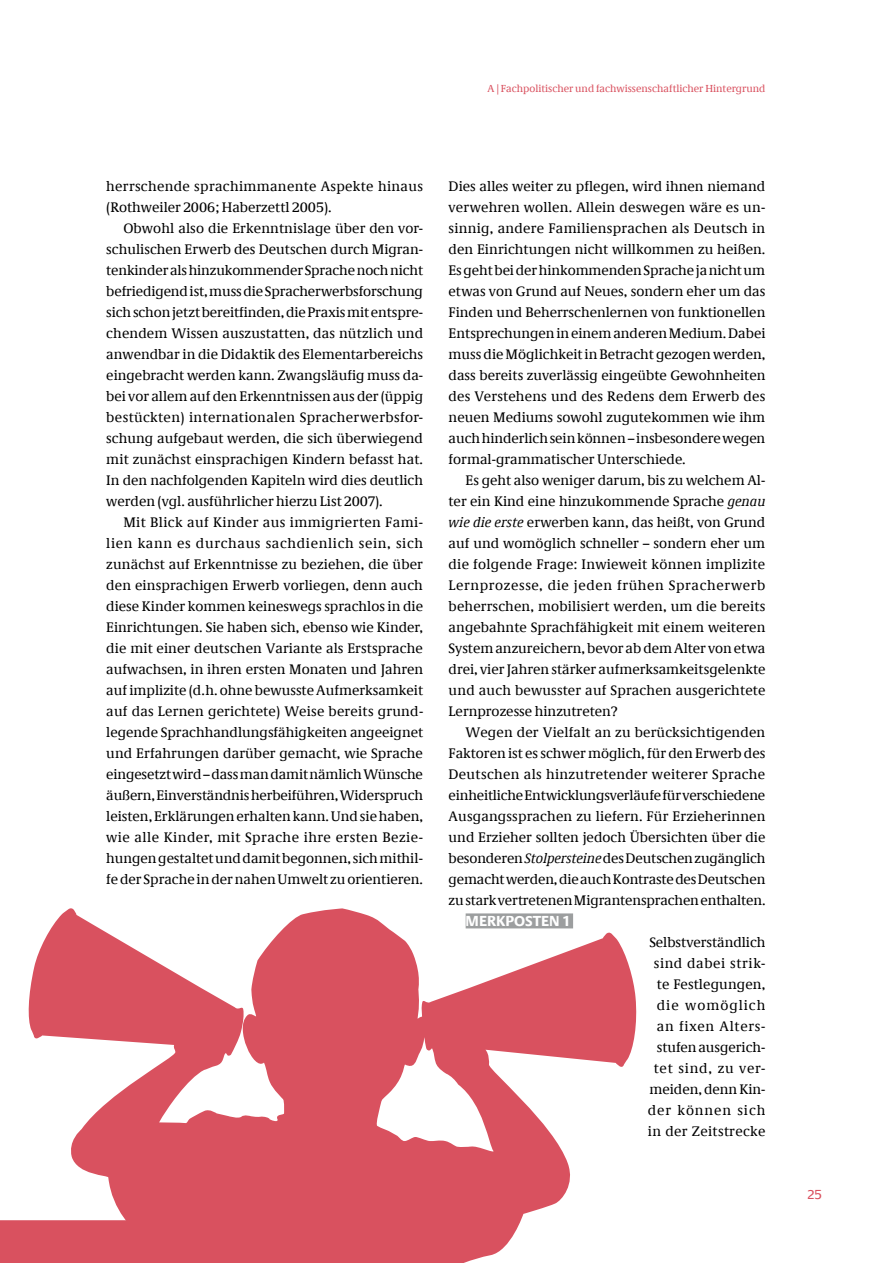
<style>
.page{position:relative;width:893px;height:1263px;background:#fff}
.page>*{position:absolute;margin:0;border:0;box-sizing:border-box;transform-origin:0 0}
.t1{font:700 15px "Neue Praxis";color:#fff}
.t2{font:14.25px/21px "Neue Demos";color:#000;text-align:justify}
.t3{font:14.25px/21px "Neue Demos";letter-spacing:.02em;color:#000}
.t4{font:13.5px "Neue Praxis";color:#d9515f}
.t5{font:10.5px "Neue Demos";color:#d9515f}
.s1{font-style:italic}
</style>
<div class="page">
<svg style="left:28px;top:908px;width:609px;height:355px;fill:#d9515f"></svg>
<div style="left:466px;top:913px;width:107px;height:15px;background:#9c9e9f"></div>
<div style="left:0;top:1220px;width:244px;height:43px;background:#d9515f"></div>
<p class="t5" style="left:488px;top:82px;width:279px">A | Fachpolitischer und fachwissenschaftlicher Hintergrund</p>
<p class="t3" style="left:106px;top:176px;width:318px">herrschende sprachimmanente Aspekte hinaus (Rothweiler 2006; Haberzettl 2005).</p>
<p class="t2" style="left:106px;top:218px;width:318px;text-indent:17px">Obwohl also die Erkenntnislage über den vor&shy;schulischen Erwerb des Deutschen durch Migran&shy;tenkinder als hinzukommender Sprache noch nicht befriedigend ist, muss die Spracherwerbsforschung sich schon jetzt bereitfinden, die Praxis mit entspre&shy;chendem Wissen auszustatten, das nützlich und anwendbar in die Didaktik des Elementarbereichs eingebracht werden kann. Zwangsläufig muss da&shy;bei vor allem auf den Erkenntnissen aus der (üppig bestückten) internationalen Spracherwerbsfor&shy;schung aufgebaut werden, die sich überwiegend mit zunächst einsprachigen Kindern befasst hat.<br>In den nachfolgenden Kapiteln wird dies deutlich werden (vgl. ausführlicher hierzu List 2007).</p>
<p class="t2" style="left:106px;top:512px;width:318px;text-indent:17px">Mit Blick auf Kinder aus immigrierten Fami&shy;lien kann es durchaus sachdienlich sein, sich zunächst auf Erkenntnisse zu beziehen, die über den einsprachigen Erwerb vorliegen, denn auch diese Kinder kommen keineswegs sprachlos in die Einrichtungen. Sie haben sich, ebenso wie Kinder, die mit einer deutschen Variante als Erstsprache aufwachsen, in ihren ersten Monaten und Jahren auf implizite (d.h. ohne bewusste Aufmerksamkeit auf das Lernen gerichtete) Weise bereits grund&shy;legende Sprachhandlungsfähigkeiten angeeignet und Erfahrungen darüber gemacht, wie Sprache eingesetzt wird – dass man damit nämlich Wünsche äußern, Einverständnis herbeiführen, Widerspruch leisten, Erklärungen erhalten kann. Und sie haben, wie alle Kinder, mit Sprache ihre ersten Bezie&shy;hungen gestaltet und damit begonnen, sich mithil&shy;fe der Sprache in der nahen Umwelt zu orientieren.</p>
<p class="t2" style="left:449px;top:176px;width:318px">Dies alles weiter zu pflegen, wird ihnen niemand verwehren wollen. Allein deswegen wäre es un&shy;sinnig, andere Familiensprachen als Deutsch in den Einrichtungen nicht willkommen zu heißen.<br>Es geht bei der hinkommenden Sprache ja nicht um etwas von Grund auf Neues, sondern eher um das Finden und Beherrschenlernen von funktionellen Entsprechungen in einem anderen Medium. Dabei muss die Möglichkeit in Betracht gezogen werden, dass bereits zuverlässig eingeübte Gewohnheiten des Verstehens und des Redens dem Erwerb des neuen Mediums sowohl zugutekommen wie ihm auch hinderlich sein können – insbesondere wegen formal-grammatischer Unterschiede.</p>
<p class="t2" style="left:449px;top:470px;width:318px;text-indent:17px">Es geht also weniger darum, bis zu welchem Al&shy;ter ein Kind eine hinzukommende Sprache <span class="s1">genau wie die erste</span> erwerben kann, das heißt, von Grund auf und womöglich schneller – sondern eher um die folgende Frage: Inwieweit können implizite Lernprozesse, die jeden frühen Spracherwerb beherrschen, mobilisiert werden, um die bereits angebahnte Sprachfähigkeit mit einem weiteren System anzureichern, bevor ab dem Alter von etwa drei, vier Jahren stärker aufmerksamkeitsgelenkte und auch bewusster auf Sprachen ausgerichtete Lernprozesse hinzutreten?</p>
<p class="t2" style="left:449px;top:722px;width:318px;text-indent:17px">Wegen der Vielfalt an zu berücksichtigenden Faktoren ist es schwer möglich, für den Erwerb des Deutschen als hinzutretender weiterer Sprache einheitliche Entwicklungsverläufe für verschiedene Ausgangssprachen zu liefern. Für Erzieherinnen und Erzieher sollten jedoch Übersichten über die besonderen <span class="s1">Stolpersteine</span> des Deutschen zugänglich gemacht werden, die auch Kontraste des Deutschen zu stark vertretenen Migrantensprachen enthalten.</p>
<p class="t1" style="left:466px;top:912px;width:105px">MERKPOSTEN 1</p>
<p class="t3" style="left:648px;top:932px;width:119px;text-align:right">Selbstverständlich sind dabei strik&shy;te Festlegungen, die womöglich an fixen Alters&shy;stufen ausgerich&shy;tet sind, zu ver&shy;meiden, denn Kin&shy;der können sich in der Zeitstrecke</p>
<p class="t4" style="left:808px;top:1186px;width:16px">25</p>
</div>
